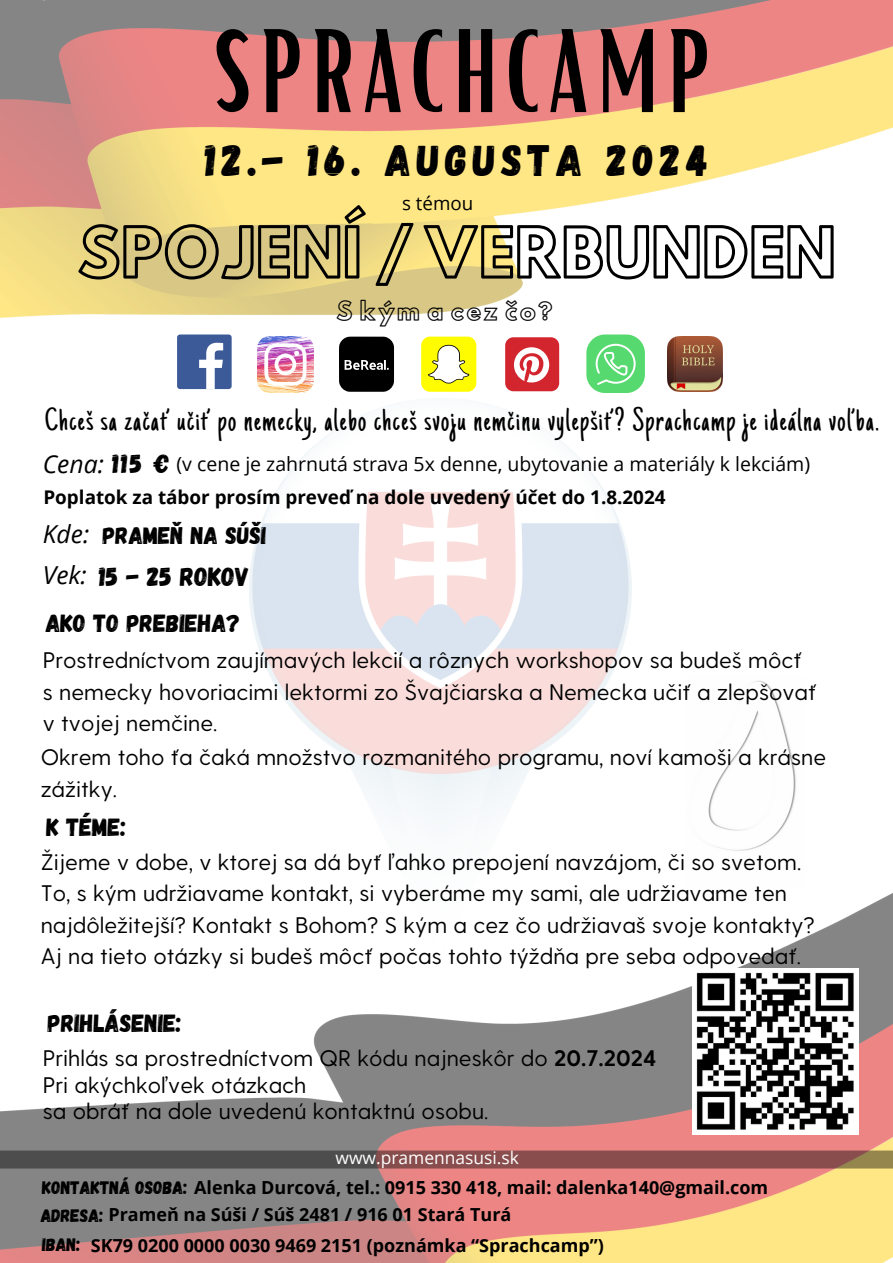
<style>
.page{position:relative;width:893px;height:1263px;background:#fff}
.page>*{position:absolute;margin:0;border:0;box-sizing:border-box;transform-origin:0 0}
.t1{font:114.68px "Bright";letter-spacing:.06em;color:#000}
.t2{font:61.12px "Hussar Ekologiczne 1";color:#000}
.t3{font:43.95px "Gagalin";letter-spacing:.125em;color:#000}
.t4{font:32.4px "Just Another Hand";letter-spacing:.05em;color:#000}
.t5{font:26.25px "Gagalin";color:#000}
.t6{font:24.75px "Gagalin";color:#000}
.t7{font:italic 24.75px "Open Sans";color:#000}
.t8{font:24px "Gagalin";color:#000}
.t9{font:22.8px "Hussar Ekologiczne 1";letter-spacing:.085em;color:#030303}
.t10{font:22.5px/31.5px "Greycliff CF";color:#000}
.t11{font:19.5px "Open Sans";color:#000}
.t12{font:700 18.9px "Open Sans";color:#000}
.t13{font:18.75px "Open Sans";color:#000}
.t14{font:700 18px "Open Sans";color:#000}
.t15{font:18px "Gagalin";color:#000}
.t16{font:17.4px "Open Sans";color:#fff}
.s1{font-family:"Gagalin";font-style:normal;font-size:26.25px}
.s2{font-weight:700}
.s3{font-family:"Gagalin";font-weight:400}
</style>
<div class="page">
<img style="left:0;top:0;width:893px;height:1263px">
<img style="left:249px;top:398px;width:382px;height:556px">
<div style="left:177px;top:334px;width:55px;height:55px;background:#3d5a98;border-radius:3px"></div>
<svg style="left:199px;top:343px;width:24px;height:46px"></svg>
<img style="left:258px;top:337px;width:55px;height:55px">
<svg style="left:339px;top:337px;width:55px;height:55px;background:#1b1b1b"></svg>
<div style="left:421px;top:337px;width:55px;height:55px;background:#fffc00;border-radius:9px"></div>
<svg style="left:428px;top:345px;width:41px;height:38px"></svg>
<div style="left:505px;top:337px;width:54px;height:54px;background:#d2252d;border-radius:8px"></div>
<svg style="left:514px;top:347px;width:35px;height:35px"></svg>
<svg style="left:586px;top:334px;width:59px;height:59px;background:#79e08d"></svg>
<img style="left:667px;top:337px;width:55px;height:55px">
<img style="left:686px;top:676px;width:118px;height:210px">
<svg style="left:0;top:1150px;width:893px;height:18px;background:#73514e"></svg>
<img style="left:692px;top:969px;width:166px;height:165px">
<p class="t1" style="left:213px;top:-3px;width:499px">SPRACHCAMP</p>
<p class="t3" style="left:205px;top:132px;width:505px">12.- 16. AUGUSTA 2024</p>
<p class="t13" style="left:402px;top:190px;width:73px">s témou</p>
<p class="t2" style="left:78px;top:228px;width:760px">SPOJENÍ/VERBUNDEN</p>
<h4 class="t9" style="left:336px;top:302px;width:218px">S kým a cez čo?</h4>
<p class="t4" style="left:45px;top:407px;width:835px">Chceš sa začať učiť po nemecky, alebo chceš svoju nemčinu vylepšiť? Sprachcamp je ideálna voľba.</p>
<h2 class="t7" style="left:43px;top:447px;width:128px">Cena: <span class="s1">115 €</span></h2>
<p class="t11" style="left:176px;top:450px;width:635px">(v cene je zahrnutá strava 5x denne, ubytovanie a materiály k lekciám)</p>
<h5 class="t12" style="left:43px;top:483px;width:623px">Poplatok za tábor prosím preveď na dole uvedený účet do 1.8.2024</h5>
<h5 class="t7" style="left:43px;top:517px;width:48px">Kde:</h5>
<h5 class="t8" style="left:103px;top:520px;width:165px">PRAMEŇ NA SÚŠI</h5>
<p class="t7" style="left:43px;top:558px;width:46px">Vek:</p>
<p class="t5" style="left:99px;top:560px;width:152px">15 - 25 ROKOV</p>
<h5 class="t6" style="left:46px;top:607px;width:196px">AKO TO PREBIEHA?</h5>
<p class="t10" style="left:43px;top:643px;width:775px">Prostredníctvom zaujímavých lekcií a rôznych workshopov sa budeš môcť s nemecky hovoriacimi lektormi zo Švajčiarska a Nemecka učiť a zlepšovať v tvojej nemčine.</p>
<p class="t10" style="left:41px;top:740px;width:787px">Okrem toho ťa čaká množstvo rozmanitého programu, noví kamoši a krásne zážitky.</p>
<h5 class="t6" style="left:46px;top:811px;width:81px">K TÉME:</h5>
<h5 class="t10" style="left:41px;top:845px;width:775px">Žijeme v dobe, v ktorej sa dá byť ľahko prepojení navzájom, či so svetom.<br>To, s kým udržiavame kontakt, si vyberáme my sami, ale udržiavame ten najdôležitejší? Kontakt s Bohom? S kým a cez čo udržiavaš svoje kontakty?<br>Aj na tieto otázky si budeš môcť počas tohto týždňa pre seba odpovedať.</h5>
<h5 class="t6" style="left:48px;top:1007px;width:135px">PRIHLÁSENIE:</h5>
<h6 class="t10" style="left:43px;top:1041px;width:615px">Prihlás sa prostredníctvom QR kódu najneskôr do <span class="s2">20.7.2024</span></h6>
<h6 class="t10" style="left:43px;top:1070px;width:447px;line-height:26.4px">Pri akýchkoľvek otázkach<br>sa obráť na dole uvedenú kontaktnú osobu.</h6>
<p class="t16" style="left:335px;top:1145px;width:185px">www.pramennasusi.sk</p>
<h5 class="t14" style="left:42px;top:1175px;width:727px"><span class="s3">KONTAKTNÁ OSOBA:</span> Alenka Durcová, tel.: 0915 330 418, mail: dalenka140@gmail.com</h5>
<p class="t14" style="left:41px;top:1202px;width:472px"><span class="s3">ADRESA:</span> Prameň na Súši / Súš 2481 / 916 01 Stará Turá</p>
<h5 class="t15" style="left:42px;top:1232px;width:40px">IBAN:</h5>
<h6 class="t14" style="left:91px;top:1232px;width:514px">SK79 0200 0000 0030 9469 2151 (poznámka “Sprachcamp”)</h6>
</div>
